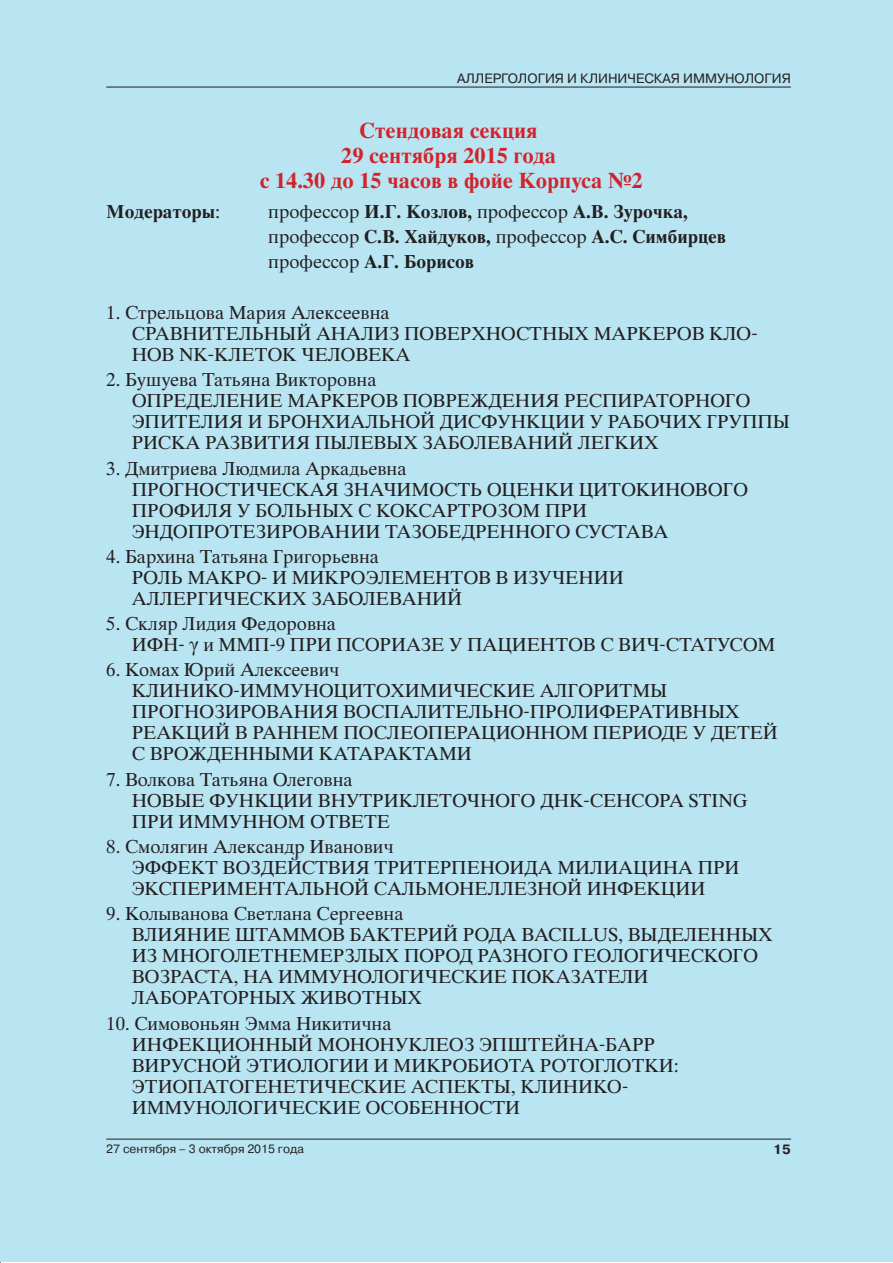
<style>
.page{position:relative;width:893px;height:1263px;background:#fff}
.page>*{position:absolute;margin:0;border:0;box-sizing:border-box;transform-origin:0 0}
.t1{font:700 21px/25.2px "Thames C";color:#d1232a;text-align:center}
.t2{font:18px/21px "Thames C";color:#231f20}
.t3{font:700 18px/25.2px "Thames C";color:#231f20}
.t4{font:13.5px "Pragmatica C";color:#231f20}
.t5{font:700 13.5px "Pragmatica C";color:#231f20}
.t6{font:12px "Pragmatica C";color:#231f20}
.s1{font-weight:400}
.s2{font-family:"Times New Roman";font-size:21px}
</style>
<div class="page">
<div style="left:0;top:1px;width:892px;height:1261px;background:#b9e4f2"></div>
<hr style="left:106px;top:1139px;width:685px;height:1px;background:#231f20">
<hr style="left:106px;top:87px;width:685px;height:1px;background:#231f20">
<p class="t4" style="left:457px;top:71px;width:335px">АЛЛЕРГОЛОГИЯ и КЛИНИЧЕСКАЯ ИММУНОЛОГИЯ</p>
<p class="t1" style="left:260px;top:118px;width:385px">Стендовая секция<br>29 сентября 2015 года<br>с 14.30 до 15 часов в фойе Корпуса №2</p>
<p class="t3" style="left:106px;top:199px;width:116px">Модераторы<span class="s1">:</span></p>
<p class="t3" style="left:268px;top:199px;width:459px"><span class="s1">профессор</span> И.Г. Козлов, <span class="s1">профессор</span> А.В. Зурочка, <span class="s1">профессор</span> С.В. Хайдуков, <span class="s1">профессор</span> А.С. Симбирцев <span class="s1">профессор</span> А.Г. Борисов</p>
<p class="t2" style="left:132px;top:303px;width:259px;text-indent:-26px">1. Стрельцова Мария Алексеевна<br>Сравнител</p>
<p class="t2" style="left:252px;top:324px;width:79px">ьный анализ</p>
<p class="t2" style="left:404px;top:324px;width:15px">поверхностн</p>
<p class="t2" style="left:557px;top:324px;width:51px">ых маркеров</p>
<p class="t2" style="left:709px;top:324px;width:15px">кло</p>
<p class="t2" style="left:751px;top:324px;width:8px">-</p>
<p class="t2" style="left:132px;top:345px;width:15px">нов</p>
<p class="t2" style="left:179px;top:345px;width:50px">NK-клеток</p>
<p class="t2" style="left:301px;top:345px;width:15px">человека</p>
<p class="t2" style="left:132px;top:370px;width:246px;text-indent:-26px">2. Бушуева Татьяна Викторовна<br>Определение</p>
<p class="t2" style="left:287px;top:391px;width:15px">маркеров</p>
<p class="t2" style="left:403px;top:391px;width:16px">повреждени</p>
<p class="t2" style="left:545px;top:391px;width:34px">я респираторного</p>
<p class="t2" style="left:132px;top:412px;width:15px">эпители</p>
<p class="t2" style="left:229px;top:412px;width:54px">я и бронхиал</p>
<p class="t2" style="left:378px;top:412px;width:28px">ьной</p>
<p class="t2" style="left:440px;top:412px;width:16px">дисфункции</p>
<p class="t2" style="left:590px;top:412px;width:33px">у рабочих</p>
<p class="t2" style="left:706px;top:412px;width:15px">групп</p>
<p class="t2" style="left:773px;top:412px;width:19px">ы</p>
<p class="t2" style="left:132px;top:433px;width:15px">риска</p>
<p class="t2" style="left:205px;top:433px;width:14px">развити</p>
<p class="t2" style="left:296px;top:433px;width:66px">я пылев</p>
<p class="t2" style="left:386px;top:433px;width:51px">ых заболеваний</p>
<p class="t2" style="left:578px;top:433px;width:15px">легких</p>
<p class="t2" style="left:132px;top:458px;width:618px;text-indent:-26px">3. Дмитриева Людмила Аркадьевна<br>ПРОГНОСТИЧЕСКАЯ ЗНАЧИМОСТЬ ОЦЕНКИ ЦИТОКИНОВОГО ПРОФИЛЯ У БОЛЬНЫХ С КОКСАРТРОЗОМ ПРИ ЭНДОПРОТЕЗИРОВАНИИ ТАЗОБЕДРЕННОГО СУСТАВА</p>
<p class="t2" style="left:132px;top:546px;width:493px;text-indent:-26px">4. Бархина Татьяна Григорьевна<br>РОЛЬ МАКРО- И МИКРОЭЛЕМЕНТОВ В ИЗУЧЕНИИ<br>АЛЛЕРГИЧЕСКИХ ЗАБОЛЕВАНИЙ</p>
<p class="t2" style="left:132px;top:614px;width:645px;text-indent:-26px">5. Скляр Лидия Федоровна<br>ИФН- <span class="s2">γ</span> и ММП-9 ПРИ ПСОРИАЗЕ У ПАЦИЕНТОВ С ВИЧ-СТАТУСОМ</p>
<p class="t2" style="left:132px;top:660px;width:648px;text-indent:-26px">6. Комах Юрий Алексеевич<br>КЛИНИКО-ИММУНОЦИТОХИМИЧЕСКИЕ АЛГОРИТМЫ ПРОГНОЗИРОВАНИЯ ВОСПАЛИТЕЛЬНО-ПРОЛИФЕРАТИВНЫХ РЕАКЦИЙ В РАННЕМ ПОСЛЕОПЕРАЦИОННОМ ПЕРИОДЕ У ДЕТЕЙ С ВРОЖДЕННЫМИ КАТАРАКТАМИ</p>
<p class="t2" style="left:132px;top:769px;width:618px;text-indent:-26px">7. Волкова Татьяна Олеговна<br>НОВЫЕ ФУНКЦИИ ВНУТРИКЛЕТОЧНОГО ДНК-СЕНСОРА STING<br>ПРИ ИММУННОМ ОТВЕТЕ</p>
<p class="t2" style="left:132px;top:836px;width:263px;text-indent:-26px">8. Смолягин Александр Иванович<br>Эффект</p>
<p class="t2" style="left:223px;top:857px;width:15px">воздействи</p>
<p class="t2" style="left:356px;top:857px;width:34px">я тритерпеноида</p>
<p class="t2" style="left:557px;top:857px;width:16px">милиацина</p>
<p class="t2" style="left:698px;top:857px;width:15px">при</p>
<p class="t2" style="left:132px;top:878px;width:15px">экспериментал</p>
<p class="t2" style="left:312px;top:878px;width:28px">ьной</p>
<p class="t2" style="left:374px;top:878px;width:15px">сал</p>
<p class="t2" style="left:415px;top:878px;width:27px">ьмонеллезной</p>
<p class="t2" style="left:587px;top:878px;width:16px">инфекции</p>
<p class="t2" style="left:132px;top:904px;width:642px;text-indent:-26px">9. Колыванова Светлана Сергеевна<br>ВЛИЯНИЕ ШТАММОВ БАКТЕРИЙ РОДА BACILLUS, ВЫДЕЛЕННЫХ ИЗ МНОГОЛЕТНЕМЕРЗЛЫХ ПОРОД РАЗНОГО ГЕОЛОГИЧЕСКОГО ВОЗРАСТА, НА ИММУНОЛОГИЧЕСКИЕ ПОКАЗАТЕЛИ ЛАБОРАТОРНЫХ ЖИВОТНЫХ</p>
<p class="t2" style="left:132px;top:1013px;width:549px;text-indent:-26px">10. Симовоньян Эмма Никитична<br>ИНФЕКЦИОННЫЙ МОНОНУКЛЕОЗ ЭПШТЕЙНА-БАРР ВИРУСНОЙ ЭТИОЛОГИИ И МИКРОБИОТА РОТОГЛОТКИ:<br>ЭТИОПАТОГЕНЕТИЧЕСКИЕ АСПЕКТЫ, КЛИНИКО-ИММУНОЛОГИЧЕСКИЕ ОСОБЕННОСТИ</p>
<p class="t6" style="left:106px;top:1142px;width:199px">27 сентября – 3 октября 2015 года</p>
<p class="t5" style="left:773px;top:1142px;width:19px">15</p>
</div>
